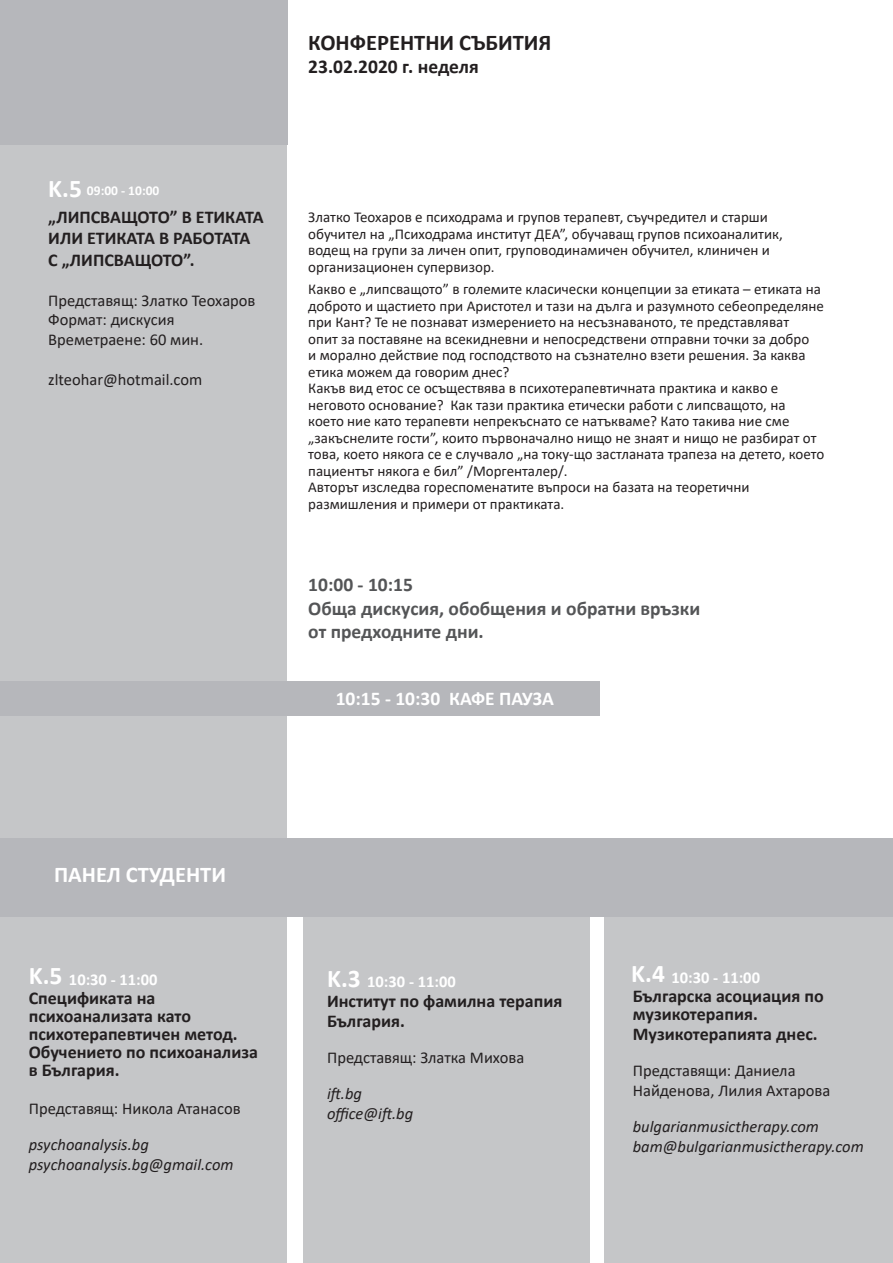
<style>
.page{position:relative;width:893px;height:1263px;background:#fff}
.page>*{position:absolute;margin:0;border:0;box-sizing:border-box;transform-origin:0 0}
.t1{font:700 25.5px "Calibri";color:#fff}
.t2{font:700 22.5px "Calibri";color:#231f20}
.t3{font:700 22.5px "Calibri";color:#fff}
.t4{font:700 19.5px "Calibri";color:#545557}
.t5{font:700 19.5px "Calibri";color:#fff}
.t6{font:700 19.5px "Calibri";color:#231f20}
.t7{font:700 18px/18px "Calibri";color:#231f20}
.t8{font:16.5px/19.8px "Calibri";color:#231f20}
.t9{font:italic 16.5px "Calibri";color:#231f20}
.t10{font:700 16.5px "Calibri";color:#fff}
.t11{font:15px/16.5px "Calibri";color:#231f20}
.t12{font:700 13.5px "Calibri";color:#fff}
</style>
<div class="page">
<div style="left:0;top:0;width:287px;height:1263px;background:#c5c6c8"></div>
<div style="left:0;top:0;width:287px;height:145px;background:#b6b7bb"></div>
<div style="left:0;top:681px;width:600px;height:34px;background:#b6b7bb"></div>
<div style="left:303px;top:905px;width:286px;height:358px;background:#c5c6c8"></div>
<div style="left:605px;top:905px;width:288px;height:358px;background:#c5c6c8"></div>
<div style="left:0;top:838px;width:893px;height:79px;background:#b6b7bb"></div>
<p class="t1" style="left:48px;top:170px;width:35px">K.5</p>
<p class="t12" style="left:87px;top:181px;width:74px">09:00 - 10:00</p>
<p class="t7" style="left:48px;top:208px;width:217px">„ЛИПСВАЩОТО” В ЕТИКАТА</p>
<p class="t7" style="left:48px;top:229px;width:204px">ИЛИ ЕТИКАТА В РАБОТАТА</p>
<p class="t7" style="left:48px;top:251px;width:148px">С „ЛИПСВАЩОТО”.</p>
<p class="t8" style="left:48px;top:290px;width:209px">Представящ: Златко Теохаров</p>
<p class="t8" style="left:48px;top:310px;width:128px">Формат: дискусия</p>
<p class="t8" style="left:48px;top:329px;width:156px">Времетраене: 60 мин.</p>
<p class="t8" style="left:48px;top:369px;width:156px">zlteohar@hotmail.com</p>
<p class="t2" style="left:308px;top:26px;width:245px">КОНФЕРЕНТНИ СЪБИТИЯ</p>
<p class="t6" style="left:308px;top:53px;width:172px">23.02.2020 г. неделя</p>
<p class="t11" style="left:308px;top:209px;width:476px">Златко Теохаров е психодрама и групов терапевт, съучредител и старши обучител на „Психодрама институт ДЕА”, обучаващ групов психоаналитик, водещ на групи за личен опит, груповодинамичен обучител, клиничен и организационен супервизор.</p>
<p class="t11" style="left:308px;top:281px;width:517px">Какво е „липсващото” в големите класически концепции за етиката – етиката на доброто и щастието при Аристотел и тази на дълга и разумното себеопределяне при Кант? Те не познават измерението на несъзнаваното, те представляват<br>опит за поставяне на всекидневни и непосредствени отправни точки за добро<br>и морално действие под господството на съзнателно взети решения. За каква етика можем да говорим днес?</p>
<p class="t11" style="left:308px;top:380px;width:518px">Какъв вид етос се осъществява в психотерапевтичната практика и какво е неговото основание? Как тази практика етически работи с липсващото, на което ние като терапевти непрекъснато се натъкваме? Като такива ние сме „закъснелите гости”, които първоначално нищо не знаят и нищо не разбират от това, което някога се е случвало „на току-що застланата трапеза на детето, което пациентът някога е бил” /Моргенталер/.</p>
<p class="t11" style="left:308px;top:479px;width:443px">Авторът изследва гореспоменатите въпроси на базата на теоретични размишления и примери от практиката.</p>
<p class="t4" style="left:308px;top:571px;width:106px">10:00 - 10:15</p>
<p class="t4" style="left:308px;top:595px;width:393px">Обща дискусия, обобщения и обратни връзки</p>
<p class="t4" style="left:308px;top:618px;width:177px">от предходните дни.</p>
<p class="t5" style="left:336px;top:684px;width:220px">10:15 - 10:30 КАФЕ ПАУЗА</p>
<p class="t3" style="left:54px;top:858px;width:174px">ПАНЕЛ СТУДЕНТИ</p>
<p class="t1" style="left:29px;top:958px;width:35px">K.5</p>
<p class="t10" style="left:69px;top:968px;width:90px">10:30 - 11:00</p>
<p class="t1" style="left:327px;top:960px;width:35px">K.3</p>
<p class="t10" style="left:367px;top:970px;width:90px">10:30 - 11:00</p>
<p class="t1" style="left:631px;top:955px;width:35px">K.4</p>
<p class="t10" style="left:671px;top:966px;width:90px">10:30 - 11:00</p>
<p class="t7" style="left:29px;top:989px;width:164px">Спецификата на психоанализата като</p>
<p class="t7" style="left:29px;top:1025px;width:231px">психотерапевтичен метод.<br>Обучението по психоанализа в България.</p>
<p class="t8" style="left:29px;top:1098px;width:213px">Представящ: Никола Атанасов</p>
<p class="t9" style="left:29px;top:1133px;width:122px">psychoanalysis.bg</p>
<p class="t9" style="left:29px;top:1153px;width:206px">psychoanalysis.bg@gmail.com</p>
<p class="t7" style="left:327px;top:991px;width:237px;line-height:19.8px">Институт по фамилна терапия<br>България.</p>
<p class="t8" style="left:327px;top:1047px;width:199px">Представящ: Златка Михова</p>
<p class="t9" style="left:327px;top:1082px;width:36px">ift.bg</p>
<p class="t9" style="left:327px;top:1102px;width:88px">office@ift.bg</p>
<p class="t7" style="left:633px;top:987px;width:192px">Българска асоциация по музикотерапия.</p>
<p class="t7" style="left:633px;top:1025px;width:186px">Музикотерапията днес.</p>
<p class="t8" style="left:633px;top:1060px;width:199px">Представящи: Даниела<br>Найденова, Лилия Ахтарова</p>
<p class="t9" style="left:633px;top:1115px;width:188px">bulgarianmusictherapy.com</p>
<p class="t9" style="left:633px;top:1135px;width:232px">bam@bulgarianmusictherapy.com</p>
</div>
